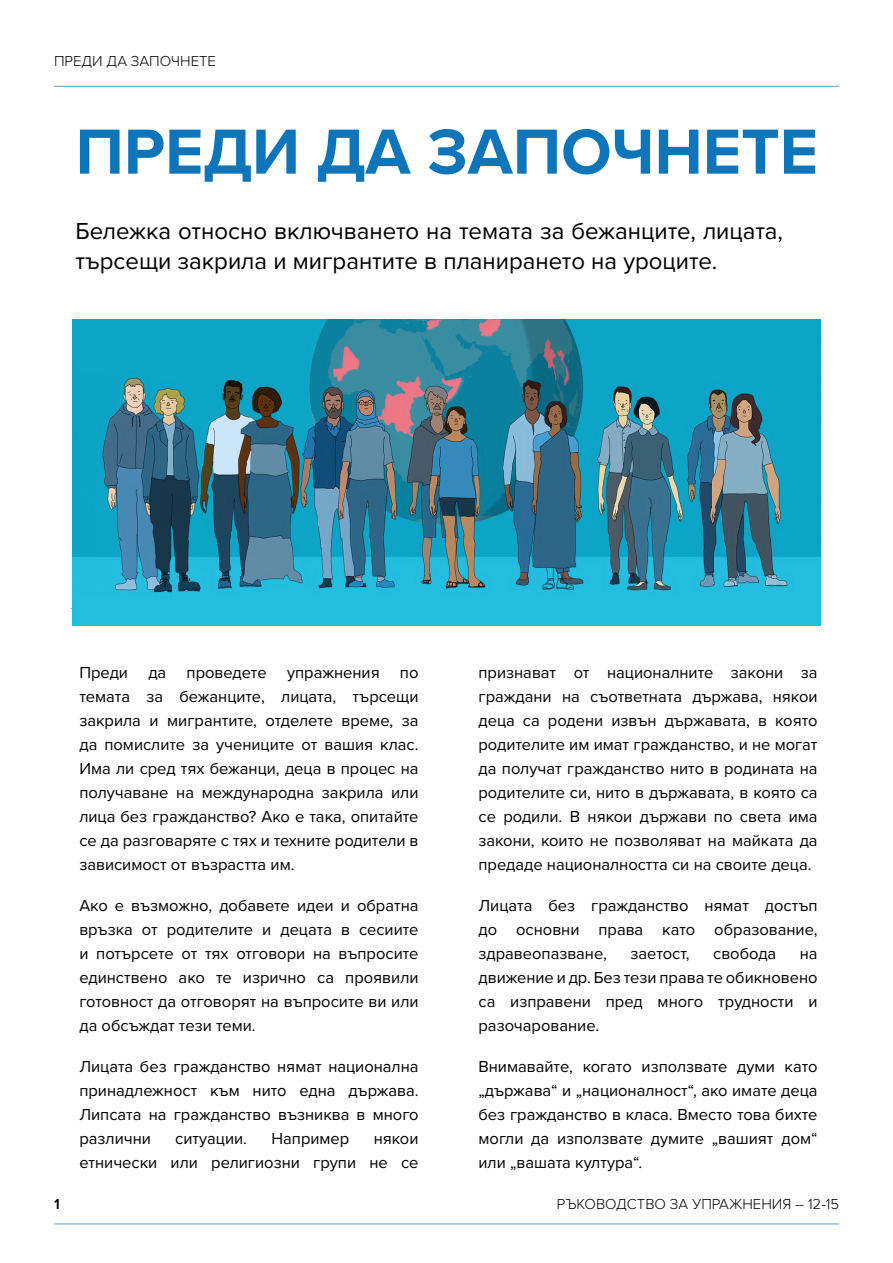
<style>
.page{position:relative;width:893px;height:1263px;background:#fff}
.page>*{position:absolute;margin:0;border:0;box-sizing:border-box;transform-origin:0 0}
.t1{font:700 66px "Proxima Nova";color:#0f75bb}
.t2{font:24px/30px "Proxima Nova";color:#000}
.t3{font:16.5px/24px "Proxima Nova";color:#000;text-align:justify}
.t4{font:300 15px "Proxima Nova";color:#000}
.t5{font:600 15px "Proxima Nova";color:#000}
</style>
<div class="page">
<hr style="left:54px;top:1223px;width:785px;height:1px;background:#5f9fd6">
<hr style="left:54px;top:86px;width:785px;height:1px;background:#5f9fd6">
<img style="left:72px;top:319px;width:748px;height:306px">
<p class="t4" style="left:54px;top:52px;width:164px">ПРЕДИ ДА ЗАПОЧНЕТЕ</p>
<h1 class="t1" style="left:76px;top:112px;width:744px">ПРЕДИ ДА ЗАПОЧНЕТЕ</h1>
<h2 class="t2" style="left:76px;top:217px;width:709px">Бележка относно включването на темата за бежанците, лицата, търсещи закрила и мигрантите в планирането на уроците.</h2>
<p class="t5" style="left:54px;top:1193px;width:7px">1</p>
<p class="t3" style="left:79px;top:661px;width:341px">Преди да проведете упражнения по темата за бежанците, лицата, търсещи закрила и мигрантите, отделете време, за да помислите за учениците от вашия клас.<br>Има ли сред тях бежанци, деца в процес на получаване на международна закрила или лица без гражданство? Ако е така, опитайте се да разговаряте с тях и техните родители в зависимост от възрастта им.</p>
<p class="t3" style="left:79px;top:894px;width:341px">Ако е възможно, добавете идеи и обратна връзка от родителите и децата в сесиите и потърсете от тях отговори на въпросите единствено ако те изрично са проявили готовност да отговорят на въпросите ви или да обсъждат тези теми.</p>
<p class="t3" style="left:79px;top:1055px;width:341px">Лицата без гражданство нямат национална принадлежност към нито една държава.<br>Липсата на гражданство възниква в много различни</p>
<p class="t3" style="left:175px;top:1127px;width:73px">ситуации.</p>
<p class="t3" style="left:271px;top:1127px;width:79px">Например</p>
<p class="t3" style="left:79px;top:1127px;width:341px;text-align:right">някои<br>етнически или религиозни групи не се</p>
<p class="t3" style="left:478px;top:661px;width:341px">признават от националните закони за граждани на съответната държава, някои деца са родени извън държавата, в която родителите им имат гражданство, и не могат да получат гражданство нито в родината на родителите си, нито в държавата, в която са се родили. В някои държави по света има закони, които не позволяват на майката да предаде националността си на своите деца.</p>
<p class="t3" style="left:478px;top:894px;width:341px">Лицата без гражданство нямат достъп до основни права като образование, здравеопазване,</p>
<p class="t3" style="left:631px;top:942px;width:61px">заетост,</p>
<p class="t3" style="left:713px;top:942px;width:65px">свобода</p>
<p class="t3" style="left:478px;top:942px;width:341px;text-indent:321px">на движение и др. Без тези права те обикновено са изправени пред много трудности и разочарование.</p>
<p class="t3" style="left:478px;top:1055px;width:341px">Внимавайте, когато използвате думи като „държава“ и „националност“, ако имате деца без гражданство в класа. Вместо това бихте могли да използвате думите „вашият дом“ или „вашата култура“.</p>
<p class="t4" style="left:557px;top:1195px;width:284px">РЪКОВОДСТВО ЗА УПРАЖНЕНИЯ – 12-15</p>
</div>
